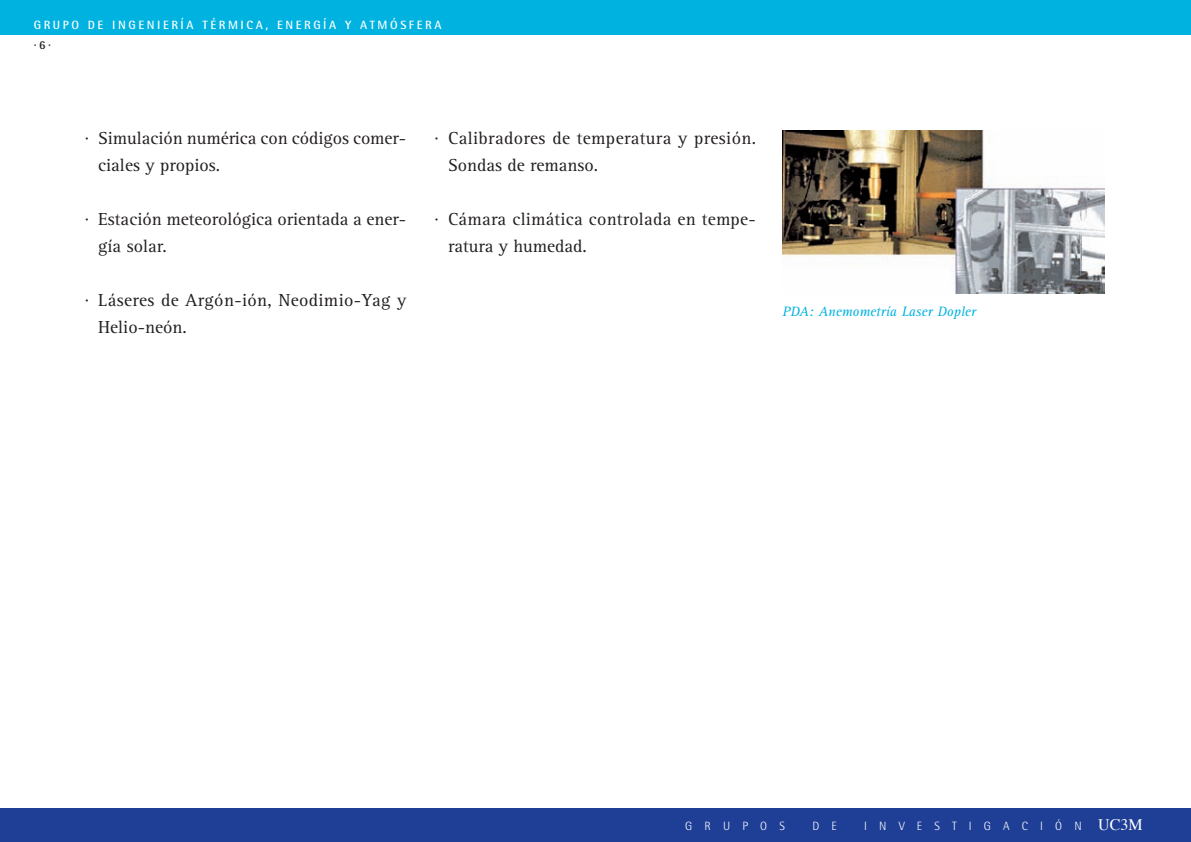
<style>
.page{position:relative;width:1191px;height:842px;background:#fff}
.page>*{position:absolute;margin:0;border:0;box-sizing:border-box;transform-origin:0 0}
.t1{font:18px/27px "Rotis Serif";color:#231f20}
.t2{font:18px/27px "Rotis Serif";letter-spacing:.02em;color:#231f20}
.t3{font:italic 14px "Rotis Serif";color:#00b2e0}
.t4{font:700 12px "Rotis Semi Sans";letter-spacing:.215em;color:#fff}
.t5{font:300 12px "Rotis Semi Sans";letter-spacing:1.01em;color:#fff}
.t6{font:700 12px "Rotis Semi Sans";color:#231f20}
.s1{font-family:"Times";font-weight:400;font-size:16px}
</style>
<div class="page">
<div style="left:0;top:1px;width:1190px;height:34px;background:#00b2e0"></div>
<div style="left:0;top:809px;width:1190px;height:33px;background:#1f3f97"></div>
<img style="left:782px;top:131px;width:322px;height:162px">
<p class="t4" style="left:34px;top:21px;width:409px">GRUPO DE INGENIERÍA TÉRMICA, ENERGÍA Y ATMÓSFERA</p>
<p class="t6" style="left:34px;top:41px;width:19px">·6·</p>
<p class="t1" style="left:98px;top:126px;width:309px;text-indent:-14px">· Simulación numérica con códigos comer&shy;ciales y propios.</p>
<p class="t1" style="left:98px;top:207px;width:309px;text-indent:-14px">· Estación meteorológica orientada a ener&shy;gía solar.</p>
<p class="t2" style="left:98px;top:288px;width:309px;text-indent:-14px">· Láseres de Argón-ión, Neodimio-Yag y<br>Helio-neón.</p>
<p class="t2" style="left:448px;top:126px;width:309px;text-indent:-14px">· Calibradores de temperatura y presión.<br>Sondas de remanso.</p>
<p class="t1" style="left:448px;top:207px;width:309px;text-indent:-14px">· Cámara climática controlada en tempe&shy;ratura y humedad.</p>
<p class="t3" style="left:782px;top:306px;width:195px">PDA: Anemometría Laser Dopler</p>
<p class="t5" style="left:685px;top:822px;width:101px">GRUPOS</p>
<p class="t5" style="left:812px;top:822px;width:26px">D E</p>
<p class="t5" style="left:864px;top:822px;width:280px">INVESTIGACIÓN <span class="s1">UC3M</span></p>
</div>
